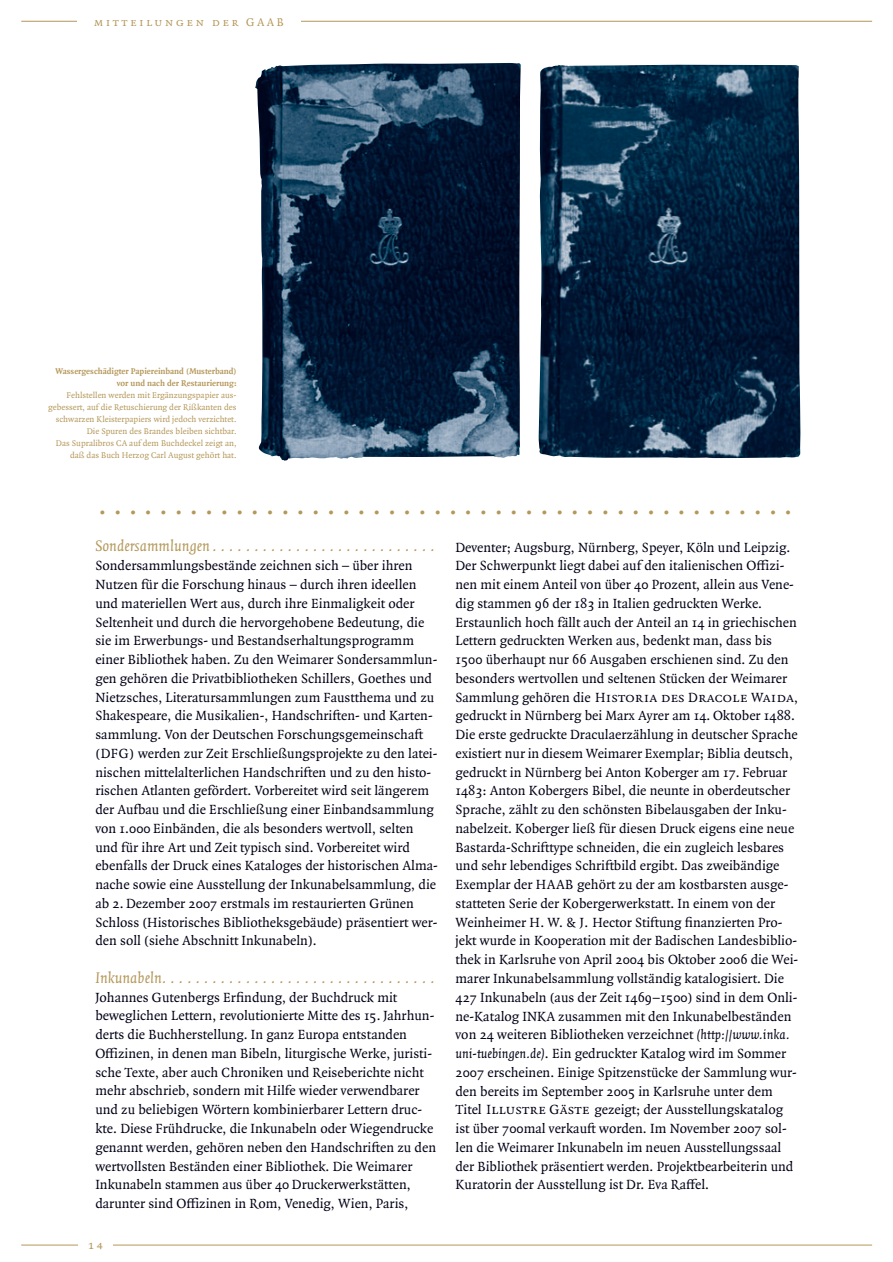
<style>
.page{position:relative;width:893px;height:1262px;background:#fff}
.page>*{position:absolute;margin:0;border:0;box-sizing:border-box;transform-origin:0 0}
.t1{font:30px "Quadraat";color:#b49759}
.t2{font:italic 16.5px "Quadraat";color:#b49759}
.t3{font:14.25px/18.8px "Quadraat";color:#000116}
.t4{font:14.25px "Quadraat Small Caps";letter-spacing:.01em;color:#000116}
.t5{font:12px "Quadraat Small Caps";letter-spacing:.2em;color:#b49759}
.t6{font:9px/12px "Quadraat";color:#b49759;text-align:right}
.t7{font:700 9px/12px "Quadraat";color:#b49759;text-align:right}
.s1{font-family:"Quadraat Regular Expert"}
.s2{font-family:"Quadraat"}
.s3{font-style:italic}
.s4{font-family:"Quadraat Small Caps"}
</style>
<div class="page">
<hr style="left:21px;top:1244px;width:851px;height:1px;background:#b49759">
<hr style="left:21px;top:21px;width:851px;height:1px;background:#b49759">
<div style="left:77px;top:15px;width:223px;height:23px;background:#fff"></div>
<div style="left:78px;top:1238px;width:34px;height:22px;background:#fff"></div>
<img style="left:255px;top:63px;width:266px;height:398px">
<img style="left:538px;top:65px;width:262px;height:393px">
<p class="t5" style="left:94px;top:15px;width:191px">mitteilungen der GAAB</p>
<p class="t7" style="left:56px;top:365px;width:182px">Wassergeschädigter Papiereinband (Musterband) vor und nach der Restaurierung:</p>
<p class="t6" style="left:48px;top:389px;width:190px">Fehlstellen werden mit Ergänzungspapier aus&shy;gebessert, auf die Retuschierung der Rißkanten des schwarzen Kleisterpapiers wird jedoch verzichtet.<br>Die Spuren des Brandes bleiben sichtbar.<br>Das Supralibros CA auf dem Buchdeckel zeigt an, daß das Buch Herzog Carl August gehört hat.</p>
<h1 class="t1" style="left:98px;top:492px;width:695px">. . . . . . . . . . . . . . . . . . . . . . . . . . . . . . . . . . . . . . . . . . . . . .</h1>
<p class="t2" style="left:95px;top:539px;width:341px">Sondersammlungen . . . . . . . . . . . . . . . . . . . . . . . . . . .</p>
<p class="t3" style="left:95px;top:557px;width:344px">Sondersammlungsbestände zeichnen sich – über ihren Nutzen für die Forschung hinaus – durch ihren ideellen und materiellen Wert aus, durch ihre Einmaligkeit oder Seltenheit und durch die hervorgehobene Bedeutung, die sie im Erwerbungs- und Bestandserhaltungsprogramm einer Bibliothek haben. Zu den Weimarer Sondersammlun&shy;gen gehören die Privatbibliotheken Schillers, Goethes und Nietzsches, Literatursammlungen zum Faustthema und zu Shakespeare, die Musikalien-, Handschriften- und Karten&shy;sammlung. Von der Deutschen Forschungsgemeinschaft (DFG) werden zur Zeit Erschließungsprojekte zu den latei&shy;nischen mittelalterlichen Handschriften und zu den histo&shy;rischen Atlanten gefördert. Vorbereitet wird seit längerem der Aufbau und die Erschließung einer Einbandsammlung von 1.000 Einbänden, die als besonders wertvoll, selten und für ihre Art und Zeit typisch sind. Vorbereitet wird ebenfalls der Druck eines Kataloges der historischen Alma&shy;nache sowie eine Ausstellung der Inkunabelsammlung, die ab 2. Dezember 2007 erstmals im restaurierten Grünen Schloss (Historisches Bibliotheksgebäude) präsentiert wer&shy;den soll (siehe Abschnitt Inkunabeln).</p>
<p class="t2" style="left:95px;top:971px;width:341px">Inkunabeln. . . . . . . . . . . . . . . . . . . . . . . . . . . . . . . . .</p>
<p class="t3" style="left:95px;top:988px;width:342px">Johannes Gutenbergs Erfindung, der Buchdruck mit beweglichen Lettern, revolutionierte Mitte des 15. Jahrhun&shy;derts die Buchherstellung. In ganz Europa entstanden O<span class="s1">=</span>izinen, in denen man Bibeln, liturgische Werke, juristi&shy;sche Texte, aber auch Chroniken und Reiseberichte nicht mehr abschrieb, sondern mit Hilfe wieder verwendbarer und zu beliebigen Wörtern kombinierbarer Lettern druc&shy;kte. Diese Frühdrucke, die Inkunabeln oder Wiegendrucke genannt werden, gehören neben den Handschriften zu den wertvollsten Beständen einer Bibliothek. Die Weimarer Inkunabeln stammen aus über 40 Druckerwerkstätten, darunter sind O<span class="s1">=</span>izinen in Rom, Venedig, Wien, Paris,</p>
<p class="t5" style="left:88px;top:1237px;width:16px">14</p>
<p class="t3" style="left:455px;top:538px;width:343px">Deventer; Augsburg, Nürnberg, Speyer, Köln und Leipzig.<br>Der Schwerpunkt liegt dabei auf den italienischen O<span class="s1">=</span>izi&shy;nen mit einem Anteil von über 40 Prozent, allein aus Vene&shy;dig stammen 96 der 183 in Italien gedruckten Werke.<br>Erstaunlich hoch fällt auch der Anteil an 14 in griechischen Lettern gedruckten Werken aus, bedenkt man, dass bis 1500 überhaupt nur 66 Ausgaben erschienen sind. Zu den besonders wertvollen und seltenen Stücken der Weimarer</p>
<p class="t4" style="left:455px;top:688px;width:344px"><span class="s2">Sammlung gehören die</span> Historia des Dracole Waida,</p>
<p class="t3" style="left:455px;top:707px;width:344px">gedruckt in Nürnberg bei Marx Ayrer am 14. Oktober 1488.<br>Die erste gedruckte Draculaerzählung in deutscher Sprache existiert nur in diesem Weimarer Exemplar; Biblia deutsch, gedruckt in Nürnberg bei Anton Koberger am 17. Februar 1483: Anton Kobergers Bibel, die neunte in oberdeutscher Sprache, zählt zu den schönsten Bibelausgaben der Inku&shy;nabelzeit. Koberger ließ für diesen Druck eigens eine neue Bastarda-Schrifttype schneiden, die ein zugleich lesbares und sehr lebendiges Schriftbild ergibt. Das zweibändige Exemplar der HAAB gehört zu der am kostbarsten ausge&shy;statteten Serie der Kobergerwerkstatt. In einem von der Weinheimer H. W. &amp; J. Hector Stiftung finanzierten Pro&shy;jekt wurde in Kooperation mit der Badischen Landesbiblio&shy;thek in Karlsruhe von April 2004 bis Oktober 2006 die Wei&shy;marer Inkunabelsammlung vollständig katalogisiert. Die 427 Inkunabeln (aus der Zeit 1469–1500) sind in dem Onli&shy;ne-Katalog INKA zusammen mit den Inkunabelbeständen von 24 weiteren Bibliotheken verzeichnet <span class="s3">(http://www.inka. uni-tuebingen.de)</span>. Ein gedruckter Katalog wird im Sommer 2007 erscheinen. Einige Spitzenstücke der Sammlung wur&shy;den bereits im September 2005 in Karlsruhe unter dem Titel <span class="s4">Illustre Gäste</span> gezeigt; der Ausstellungskatalog ist über 700mal verkauft worden. Im November 2007 sol&shy;len die Weimarer Inkunabeln im neuen Ausstellungssaal der Bibliothek präsentiert werden. Projektbearbeiterin und Kuratorin der Ausstellung ist Dr. Eva Ra<span class="s1">=</span>el.</p>
</div>
